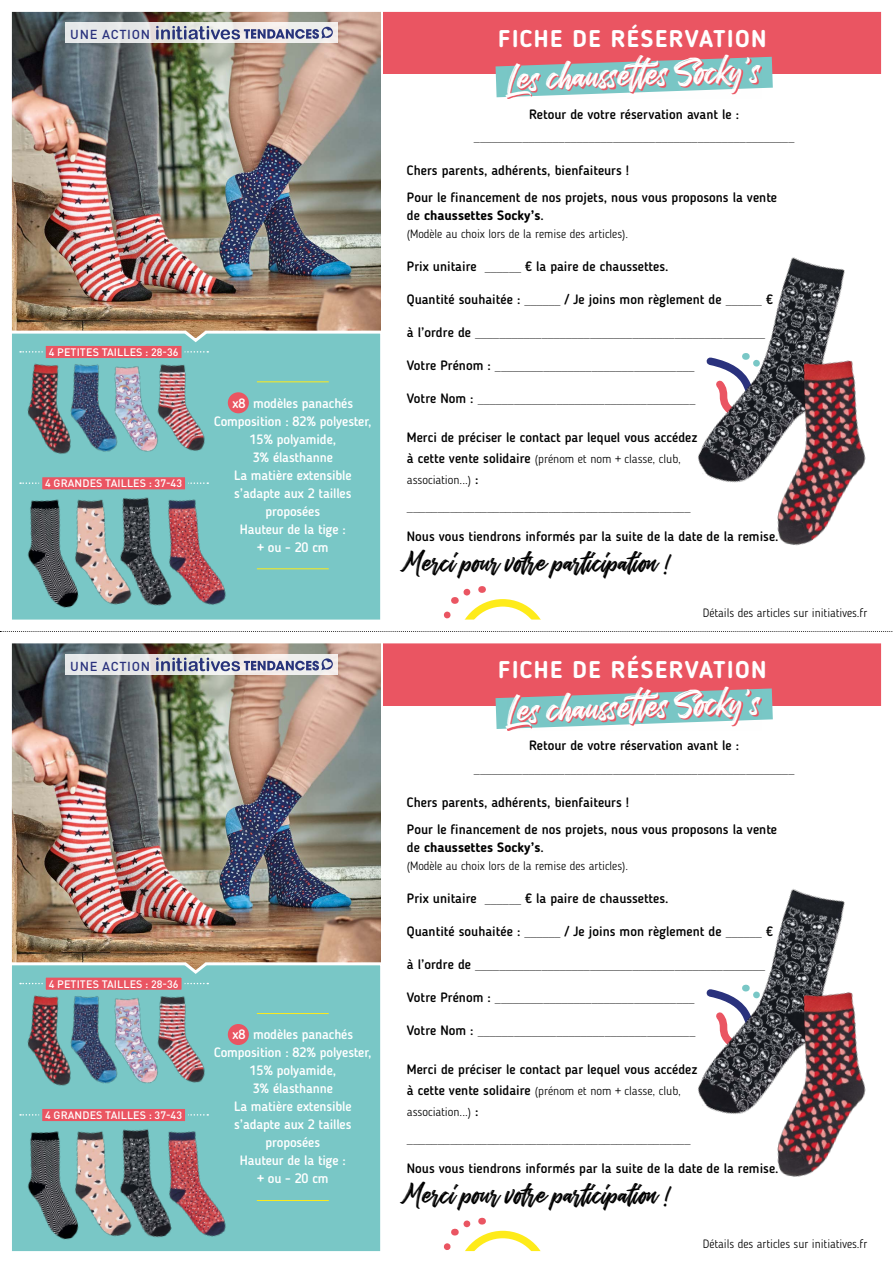
<style>
.page{position:relative;width:893px;height:1263px;background:#fff}
.page>*{position:absolute;margin:0;border:0;box-sizing:border-box;transform-origin:0 0}
.t1{font:39.75px "The Historia";color:#fff}
.t2{font:30px "The Historia";color:#000}
.t3{font:700 24px "Blogger Sans";letter-spacing:.06em;color:#fff}
.t4{font:500 13.5px/27px "Blogger Sans";color:#000}
.t5{font:500 13.5px/18px "Blogger Sans";letter-spacing:-.01em;color:#fff;text-align:center}
.t6{font:700 13.5px "Blogger Sans";color:#000}
.t7{font:500 12.9px "DIN Pro";letter-spacing:.06em;color:#2a327d}
.t8{font:300 12px "DIN Pro";color:#000}
.t9{font:300 12px/21px "Blogger Sans";color:#000}
.t10{font:500 10.65px "DIN Pro";letter-spacing:.01em;color:#fff}
.s1{font-weight:500}
.s2{font-family:"DIN Pro";font-weight:300;font-size:12px}
.s3{font-family:"Blogger Sans";font-weight:500;font-size:13.5px}
.s4{font-weight:500;font-size:13.5px}
</style>
<div class="page">
<img style="left:11px;top:11px;width:871px;height:609px">
<img style="left:11px;top:643px;width:871px;height:609px">
<svg style="left:0;top:631px;width:893px;height:1px"></svg>
<p class="t7" style="left:70px;top:25px;width:82px">UNE ACTION</p>
<h3 class="t3" style="left:498px;top:24px;width:270px">FICHE DE RÉSERVATION</h3>
<p class="t10" style="left:49px;top:345px;width:131px">4 PETITES TAILLES : 28-36</p>
<p class="t10" style="left:45px;top:476px;width:138px">4 GRANDES TAILLES : 37-43</p>
<p class="t5" style="left:214px;top:394px;width:159px">x8 modèles panachés<br>Composition : 82% polyester,<br>15% polyamide,<br>3% élasthanne<br>La matière extensible s’adapte aux 2 tailles proposées<br>Hauteur de la tige :<br>+ ou - 20 cm</p>
<h1 class="t1" style="left:507px;top:52px;width:254px;rotate:-2deg">Les chauss ett es Socky’s</h1>
<p class="t4" style="left:529px;top:100px;width:212px">Retour de votre réservation avant le :</p>
<p class="t8" style="left:474px;top:129px;width:322px">_____________________________________________________</p>
<p class="t4" style="left:407px;top:157px;width:372px">Chers parents, adhérents, bienfaiteurs !<br>Pour le financement de nos projets, nous vous proposons la vente</p>
<p class="t6" style="left:407px;top:207px;width:138px"><span class="s1">de</span> chaussettes Socky’s<span class="s1">.</span></p>
<p class="t9" style="left:407px;top:223px;width:223px">(Modèle au choix lors de la remise des articles).</p>
<p class="t4" style="left:407px;top:253px;width:263px">Prix unitaire <span class="s2">______</span> € la paire de chaussettes.</p>
<p class="t4" style="left:407px;top:286px;width:368px">Quantité souhaitée : <span class="s2">______</span> / Je joins mon règlement de <span class="s2">______</span> €</p>
<p class="t8" style="left:407px;top:325px;width:360px"><span class="s3">à l’ordre de</span> ________________________________________________</p>
<p class="t8" style="left:407px;top:358px;width:289px"><span class="s3">Votre Prénom :</span> _________________________________</p>
<p class="t8" style="left:407px;top:391px;width:290px"><span class="s3">Votre Nom :</span> ____________________________________</p>
<p class="t4" style="left:407px;top:424px;width:292px">Merci de préciser le contact par lequel vous accédez</p>
<p class="t9" style="left:407px;top:448px;width:275px"><span class="s4">à cette vente solidaire</span> (prénom et nom + classe, club, association...) <span class="s4">:</span></p>
<p class="t8" style="left:407px;top:499px;width:285px">______________________________________________</p>
<p class="t4" style="left:407px;top:523px;width:373px">Nous vous tiendrons informés par la suite de la date de la remise.</p>
<h2 class="t2" style="left:407px;top:543px;width:265px">Merci pour votre participation !</h2>
<p class="t9" style="left:703px;top:602px;width:166px">Détails des articles sur initiatives.fr</p>
<p class="t7" style="left:70px;top:657px;width:82px">UNE ACTION</p>
<h3 class="t3" style="left:498px;top:655px;width:270px">FICHE DE RÉSERVATION</h3>
<p class="t10" style="left:49px;top:977px;width:131px">4 PETITES TAILLES : 28-36</p>
<p class="t10" style="left:45px;top:1108px;width:138px">4 GRANDES TAILLES : 37-43</p>
<p class="t5" style="left:214px;top:1025px;width:159px">x8 modèles panachés<br>Composition : 82% polyester,<br>15% polyamide,<br>3% élasthanne<br>La matière extensible s’adapte aux 2 tailles proposées<br>Hauteur de la tige :<br>+ ou - 20 cm</p>
<h1 class="t1" style="left:507px;top:684px;width:254px;rotate:-2deg">Les chauss ett es Socky’s</h1>
<p class="t4" style="left:529px;top:732px;width:212px">Retour de votre réservation avant le :</p>
<p class="t8" style="left:474px;top:760px;width:322px">_____________________________________________________</p>
<p class="t4" style="left:407px;top:788px;width:372px">Chers parents, adhérents, bienfaiteurs !<br>Pour le financement de nos projets, nous vous proposons la vente</p>
<p class="t6" style="left:407px;top:839px;width:138px"><span class="s1">de</span> chaussettes Socky’s<span class="s1">.</span></p>
<p class="t9" style="left:407px;top:855px;width:223px">(Modèle au choix lors de la remise des articles).</p>
<p class="t4" style="left:407px;top:884px;width:263px">Prix unitaire <span class="s2">______</span> € la paire de chaussettes.</p>
<p class="t4" style="left:407px;top:917px;width:368px">Quantité souhaitée : <span class="s2">______</span> / Je joins mon règlement de <span class="s2">______</span> €</p>
<p class="t8" style="left:407px;top:956px;width:360px"><span class="s3">à l’ordre de</span> ________________________________________________</p>
<p class="t8" style="left:407px;top:989px;width:289px"><span class="s3">Votre Prénom :</span> _________________________________</p>
<p class="t8" style="left:407px;top:1022px;width:290px"><span class="s3">Votre Nom :</span> ____________________________________</p>
<p class="t4" style="left:407px;top:1055px;width:292px">Merci de préciser le contact par lequel vous accédez</p>
<p class="t9" style="left:407px;top:1080px;width:275px"><span class="s4">à cette vente solidaire</span> (prénom et nom + classe, club, association...) <span class="s4">:</span></p>
<p class="t8" style="left:407px;top:1130px;width:285px">______________________________________________</p>
<p class="t4" style="left:407px;top:1154px;width:373px">Nous vous tiendrons informés par la suite de la date de la remise.</p>
<h2 class="t2" style="left:407px;top:1174px;width:265px">Merci pour votre participation !</h2>
<p class="t9" style="left:703px;top:1233px;width:166px">Détails des articles sur initiatives.fr</p>
</div>
